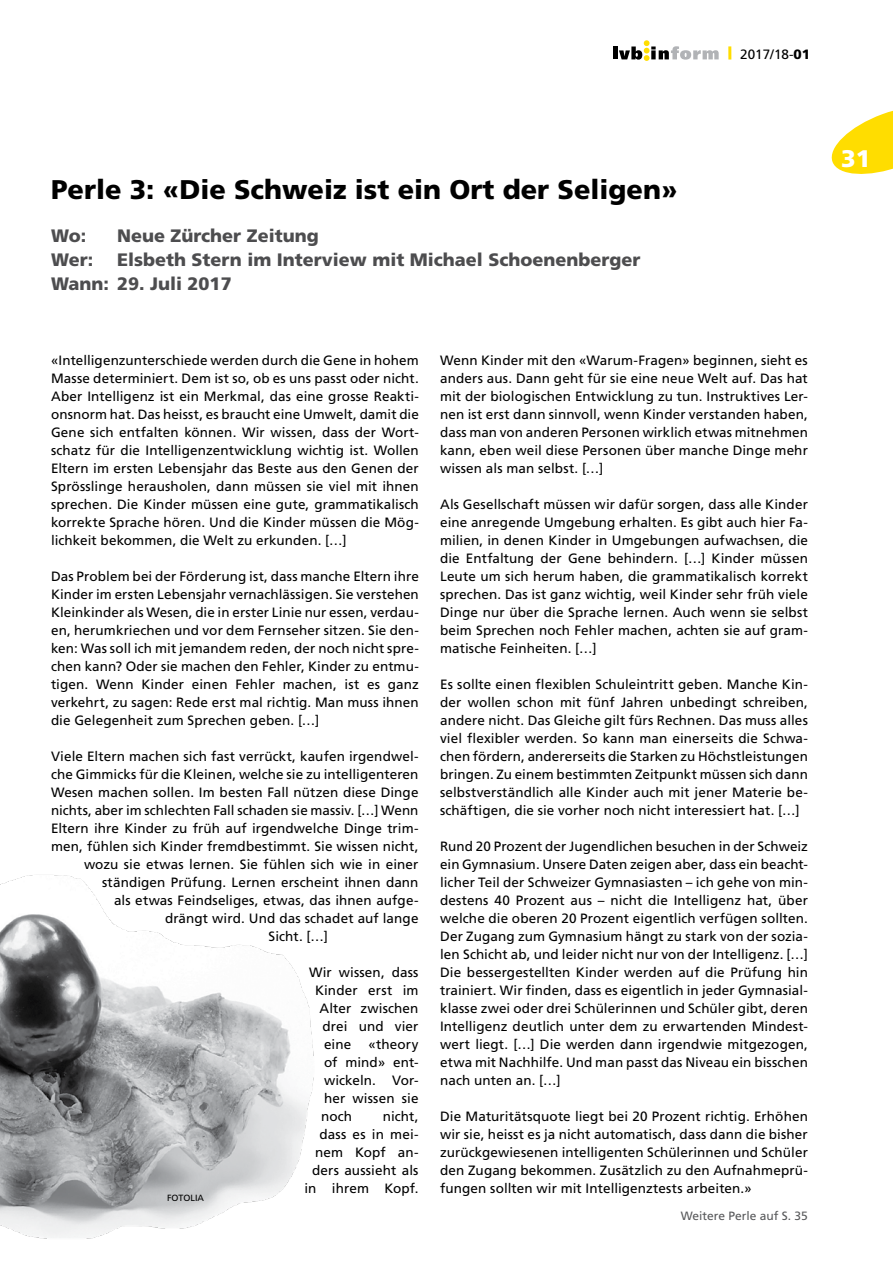
<style>
.page{position:relative;width:893px;height:1263px;background:#fff}
.page>*{position:absolute;margin:0;border:0;box-sizing:border-box;transform-origin:0 0}
.t1{font:900 27px "Frutiger LT Std";color:#000}
.t2{font:900 24px "Frutiger LT Std";color:#fff}
.t3{font:900 18px/24px "Frutiger LT Std";color:#4d4d4f}
.t4{font:13.5px/18px "Frutiger LT Std";letter-spacing:.005em;color:#000;text-align:justify}
.t5{font:12px "Frutiger LT Std";color:#58595b}
.t6{font:9px "Frutiger LT Std";color:#000}
.s1{font-weight:900}
</style>
<div class="page">
<svg style="left:831px;top:110px;width:62px;height:64px"></svg>
<hr style="left:613px;top:47px;width:4px;height:12px;background:#000">
<svg style="left:619px;top:40px;width:100px;height:21px"></svg>
<hr style="left:728px;top:46px;width:3px;height:14px;background:#fd0">
<img style="left:0;top:875px;width:314px;height:364px">
<p class="t4" style="left:740px;top:45px;width:71px">2017/18-<span class="s1">01</span></p>
<h1 class="t1" style="left:51px;top:173px;width:628px">Perle 3: «Die Schweiz ist ein Ort der Seligen»</h1>
<h3 class="t3" style="left:51px;top:224px;width:37px">Wo:</h3>
<h3 class="t3" style="left:117px;top:224px;width:203px">Neue Zürcher Zeitung</h3>
<h3 class="t3" style="left:51px;top:248px;width:44px">Wer:</h3>
<h3 class="t3" style="left:51px;top:248px;width:591px;text-indent:66px">Elsbeth Stern im Interview mit Michael Schoenenberger<br>Wann: 29. Juli 2017</h3>
<p class="t4" style="left:51px;top:351px;width:369px">«Intelligenzunterschiede werden durch die Gene in hohem Masse determiniert. Dem ist so, ob es uns passt oder nicht.<br>Aber Intelligenz ist ein Merkmal, das eine grosse Reakti&shy;onsnorm hat. Das heisst, es braucht eine Umwelt, damit die Gene sich entfalten können. Wir wissen, dass der Wort&shy;schatz für die Intelligenzentwicklung wichtig ist. Wollen Eltern im ersten Lebensjahr das Beste aus den Genen der Sprösslinge herausholen, dann müssen sie viel mit ihnen sprechen. Die Kinder müssen eine gute, grammatikalisch korrekte Sprache hören. Und die Kinder müssen die Mög&shy;lichkeit bekommen, die Welt zu erkunden. […]</p>
<p class="t4" style="left:51px;top:567px;width:369px">Das Problem bei der Förderung ist, dass manche Eltern ihre Kinder im ersten Lebensjahr vernachlässigen. Sie verstehen Kleinkinder als Wesen, die in erster Linie nur essen, verdau&shy;en, herumkriechen und vor dem Fernseher sitzen. Sie den&shy;ken: Was soll ich mit jemandem reden, der noch nicht spre&shy;chen kann? Oder sie machen den Fehler, Kinder zu entmu&shy;tigen. Wenn Kinder einen Fehler machen, ist es ganz verkehrt, zu sagen: Rede erst mal richtig. Man muss ihnen die Gelegenheit zum Sprechen geben. […]</p>
<p class="t4" style="left:51px;top:747px;width:369px">Viele Eltern machen sich fast verrückt, kaufen irgendwel-</p>
<p class="t4" style="left:51px;top:765px;width:369px">che Gimmicks für die Kleinen, welche sie zu intelligenteren</p>
<p class="t4" style="left:51px;top:783px;width:369px">Wesen machen sollen. Im besten Fall nützen diese Dinge</p>
<p class="t4" style="left:51px;top:801px;width:369px">nichts, aber im schlechten Fall schaden sie massiv. […] Wenn</p>
<p class="t4" style="left:51px;top:819px;width:369px">Eltern ihre Kinder zu früh auf irgendwelche Dinge trim-</p>
<p class="t4" style="left:51px;top:837px;width:369px">men, fühlen sich Kinder fremdbestimmt. Sie wissen nicht,</p>
<p class="t4" style="left:84px;top:855px;width:336px">wozu sie etwas lernen. Sie fühlen sich wie in einer</p>
<p class="t4" style="left:102px;top:873px;width:318px">ständigen Prüfung. Lernen erscheint ihnen dann</p>
<p class="t4" style="left:114px;top:891px;width:306px">als etwas Feindseliges, etwas, das ihnen aufge-</p>
<p class="t4" style="left:165px;top:909px;width:255px">drängt wird. Und das schadet auf lange</p>
<p class="t4" style="left:269px;top:927px;width:61px">Sicht. […]</p>
<p class="t4" style="left:309px;top:963px;width:111px">Wir wissen, dass</p>
<p class="t4" style="left:315px;top:981px;width:105px">Kinder erst im</p>
<p class="t4" style="left:320px;top:999px;width:100px">Alter zwischen</p>
<p class="t4" style="left:323px;top:1017px;width:97px">drei und vier</p>
<p class="t4" style="left:324px;top:1035px;width:29px">eine</p>
<p class="t4" style="left:321px;top:1035px;width:99px;text-indent:47px">«theory of mind» ent&shy;wickeln. Vor&shy;her wissen sie noch</p>
<p class="t4" style="left:304px;top:1107px;width:116px;text-align:right">nicht,<br>dass es in mei&shy;nem Kopf an&shy;ders aussieht als in ihrem Kopf.</p>
<p class="t6" style="left:167px;top:1193px;width:39px">FOTOLIA</p>
<p class="t4" style="left:440px;top:351px;width:369px">Wenn Kinder mit den «Warum-Fragen» beginnen, sieht es anders aus. Dann geht für sie eine neue Welt auf. Das hat mit der biologischen Entwicklung zu tun. Instruktives Ler&shy;nen ist erst dann sinnvoll, wenn Kinder verstanden haben, dass man von anderen Personen wirklich etwas mitnehmen kann, eben weil diese Personen über manche Dinge mehr wissen als man selbst. […]</p>
<p class="t4" style="left:440px;top:495px;width:369px">Als Gesellschaft müssen wir dafür sorgen, dass alle Kinder eine anregende Umgebung erhalten. Es gibt auch hier Fa&shy;milien, in denen Kinder in Umgebungen aufwachsen, die die Entfaltung der Gene behindern. […] Kinder müssen Leute um sich herum haben, die grammatikalisch korrekt sprechen. Das ist ganz wichtig, weil Kinder sehr früh viele Dinge nur über die Sprache lernen. Auch wenn sie selbst beim Sprechen noch Fehler machen, achten sie auf gram&shy;matische Feinheiten. […]</p>
<p class="t4" style="left:440px;top:675px;width:369px">Es sollte einen flexiblen Schuleintritt geben. Manche Kin&shy;der wollen schon mit fünf Jahren unbedingt schreiben, andere nicht. Das Gleiche gilt fürs Rechnen. Das muss alles viel flexibler werden. So kann man einerseits die Schwa&shy;chen fördern, andererseits die Starken zu Höchstleistungen bringen. Zu einem bestimmten Zeitpunkt müssen sich dann selbstverständlich alle Kinder auch mit jener Materie be&shy;schäftigen, die sie vorher noch nicht interessiert hat. […]</p>
<p class="t4" style="left:440px;top:837px;width:369px">Rund 20 Prozent der Jugendlichen besuchen in der Schweiz ein Gymnasium. Unsere Daten zeigen aber, dass ein beacht&shy;licher Teil der Schweizer Gymnasiasten – ich gehe von min&shy;destens 40 Prozent aus – nicht die Intelligenz hat, über welche die oberen 20 Prozent eigentlich verfügen sollten.<br>Der Zugang zum Gymnasium hängt zu stark von der sozia&shy;len Schicht ab, und leider nicht nur von der Intelligenz. […] Die bessergestellten Kinder werden auf die Prüfung hin trainiert. Wir finden, dass es eigentlich in jeder Gymnasial&shy;klasse zwei oder drei Schülerinnen und Schüler gibt, deren Intelligenz deutlich unter dem zu erwartenden Mindest&shy;wert liegt. […] Die werden dann irgendwie mitgezogen, etwa mit Nachhilfe. Und man passt das Niveau ein bisschen nach unten an. […]</p>
<p class="t4" style="left:440px;top:1107px;width:369px">Die Maturitätsquote liegt bei 20 Prozent richtig. Erhöhen wir sie, heisst es ja nicht automatisch, dass dann die bisher zurückgewiesenen intelligenten Schülerinnen und Schüler den Zugang bekommen. Zusätzlich zu den Aufnahmeprü&shy;fungen sollten wir mit Intelligenztests arbeiten.»</p>
<p class="t5" style="left:681px;top:1209px;width:129px">Weitere Perle auf S. 35</p>
<h2 class="t2" style="left:841px;top:144px;width:31px">31</h2>
</div>
